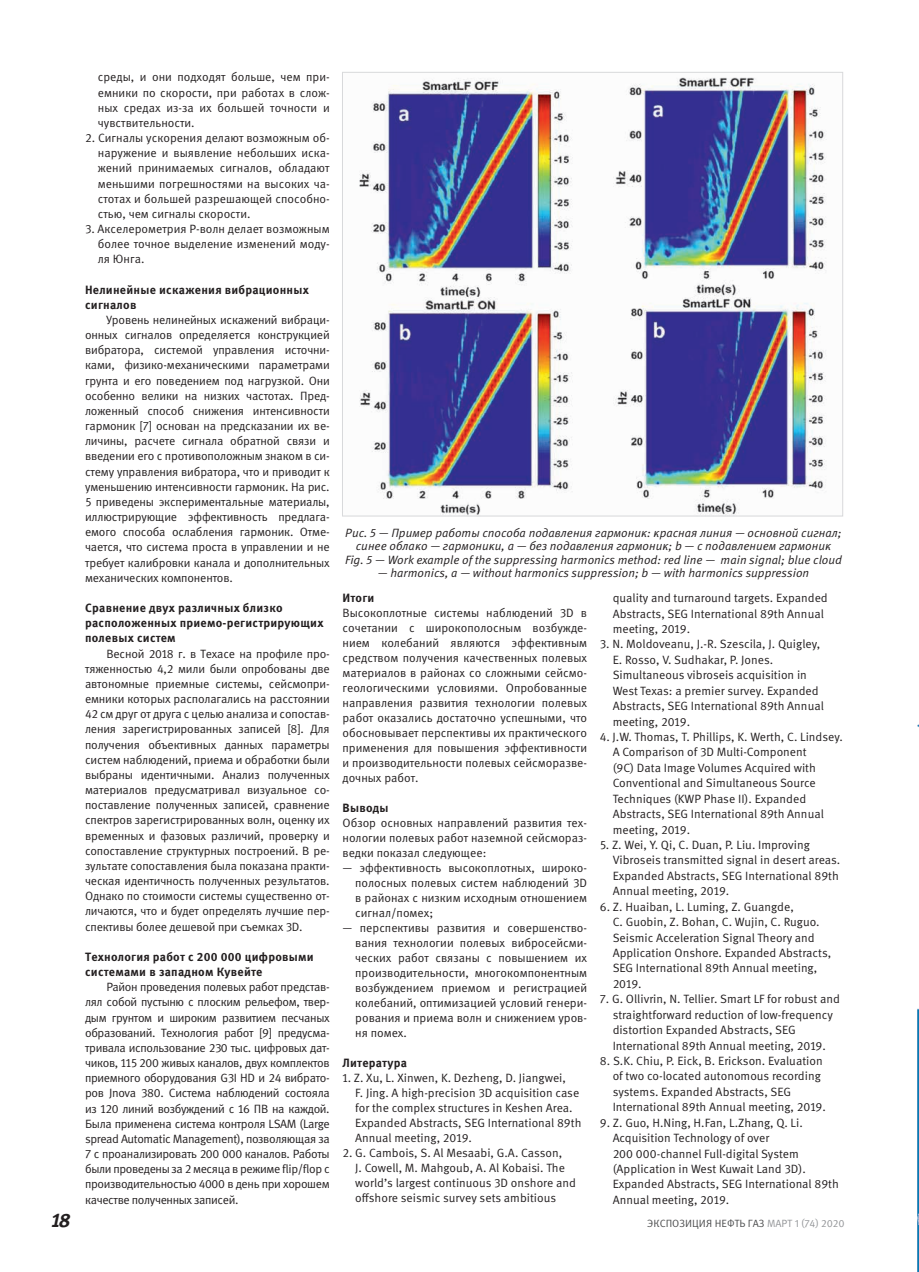
<style>
.page{position:relative;width:919px;height:1272px;background:#fff}
.page>*{position:absolute;margin:0;border:0;box-sizing:border-box;transform-origin:0 0}
.t1{font:italic 700 19.5px "Meta Pro";color:#231f20}
.Текст{font:12px/15.1px "Meta Pro";letter-spacing:-.015em;color:#231f20;text-align:justify}
.Текст_Литература{font:12px/15.5px "Meta Pro";color:#231f20}
.Текст_с_точками{font:12px/15.1px "Meta Pro";color:#231f20;text-align:justify}
.Выводы_Итоги{font:12px/15px "Meta Pro";color:#231f20;text-align:justify}
.Текст_Таб__Рис{font:italic 12px/13.5px "Meta Pro";color:#231f20;text-align:center}
.Текст_заголовок_в_те{font:700 12px/15.1px "Meta Pro";letter-spacing:.02em;color:#231f20}
.Итоги_Выводы_1{font:700 12px "Meta Pro";letter-spacing:.02em;color:#231f20}
.Литература_1{font:700 12px "Meta Pro";letter-spacing:.02em;color:#231f20}
.t2{font:10.5px "Meta Pro";color:#4b4c4d}
.s1{color:#939598}
</style>
<div class="page">
<img style="left:359px;top:77px;width:468px;height:437px">
<img style="left:917px;top:724px;width:1px;height:547px">
<p class="Текст_с_точками" style="left:98px;top:70px;width:233px">среды, и они подходят больше, чем при&shy;емники по скорости, при работах в слож&shy;ных средах из-за их большей точности и чувствительности.</p>
<p class="Текст_с_точками" style="left:98px;top:131px;width:233px;text-indent:-13px">2. Сигналы ускорения делают возможным об&shy;наружение и выявление небольших иска&shy;жений принимаемых сигналов, обладают меньшими погрешностями на высоких ча&shy;стотах и большей разрешающей способно&shy;стью, чем сигналы скорости.</p>
<p class="Текст_с_точками" style="left:98px;top:222px;width:233px;text-indent:-13px">3. Акселерометрия Р-волн делает возможным более точное выделение изменений моду&shy;ля Юнга.</p>
<p class="Текст_заголовок_в_те" style="left:85px;top:282px;width:225px">Нелинейные искажения вибрационных сигналов</p>
<p class="Текст" style="left:85px;top:312px;width:246px;text-indent:21px">Уровень нелинейных искажений вибраци&shy;онных сигналов определяется конструкцией вибратора, системой управления источни&shy;ками, физико-механическими параметрами грунта и его поведением под нагрузкой. Они особенно велики на низких частотах. Пред&shy;ложенный способ снижения интенсивности гармоник [7] основан на предсказании их ве&shy;личины, расчете сигнала обратной связи и введении его с противоположным знаком в си&shy;стему управления вибратора, что и приводит к уменьшению интенсивности гармоник. На рис.<br>5 приведены экспериментальные материалы, иллюстрирующие эффективность предлага&shy;емого способа ослабления гармоник. Отме&shy;чается, что система проста в управлении и не требует калибровки канала и дополнительных механических компонентов.</p>
<p class="Текст_заголовок_в_те" style="left:85px;top:600px;width:240px">Сравнение двух различных близко расположенных приемо-регистрирующих полевых систем</p>
<p class="Текст" style="left:85px;top:646px;width:246px;text-indent:21px">Весной 2018 г. в Техасе на профиле про&shy;тяженностью 4,2 мили были опробованы две автономные приемные системы, сейсмопри&shy;емники которых располагались на расстоянии 42 см друг от друга с целью анализа и сопостав&shy;ления зарегистрированных записей [8]. Для получения объективных данных параметры систем наблюдений, приема и обработки были выбраны идентичными. Анализ полученных материалов предусматривал визуальное со&shy;поставление полученных записей, сравнение спектров зарегистрированных волн, оценку их временных и фазовых различий, проверку и сопоставление структурных построений. В ре&shy;зультате сопоставления была показана практи&shy;ческая идентичность полученных результатов.<br>Однако по стоимости системы существенно от&shy;личаются, что и будет определять лучшие пер&shy;спективы более дешевой при съемках 3D.</p>
<p class="Текст_заголовок_в_те" style="left:85px;top:949px;width:230px">Технология работ с 200 000 цифровыми системами в западном Кувейте</p>
<p class="Текст" style="left:85px;top:979px;width:246px;text-indent:21px">Район проведения полевых работ представ&shy;лял собой пустыню с плоским рельефом, твер&shy;дым грунтом и широким развитием песчаных образований. Технология работ [9] предусма&shy;тривала использование 230 тыс. цифровых дат&shy;чиков, 115 200 живых каналов, двух комплектов приемного оборудования G3I HD и 24 вибрато&shy;ров Jnova 380. Система наблюдений состояла из 120 линий возбуждений с 16 ПВ на каждой.<br>Была применена система контроля LSAM (Large spread Automatic Management), позволяющая за 7 с проанализировать 200 000 каналов. Работы были проведены за 2 месяца в режиме flip/flop c производительностью 4000 в день при хорошем качестве полученных записей.</p>
<p class="Текст_Таб__Рис" style="left:345px;top:526px;width:498px">Рис. 5 — Пример работы способа подавления гармоник: красная линия — основной сигнал; синее облако — гармоники, а — без подавления гармоник; b — с подавлением гармоник</p>
<p class="Текст_Таб__Рис" style="left:345px;top:553px;width:498px">Fig. 5 — Work example of the suppressing harmonics method: red line — main signal; blue cloud</p>
<p class="Текст_Таб__Рис" style="left:378px;top:566px;width:433px">— harmonics, a — without harmonics suppression; b — with harmonics suppression</p>
<p class="Текст_Литература" style="left:612px;top:590px;width:216px">quality and turnaround targets. Expanded<br>Abstracts, SEG International 89th Annual meeting, 2019.</p>
<p class="Текст_Литература" style="left:612px;top:637px;width:213px;text-indent:-13px">3. N. Moldoveanu, J.-R. Szescila, J. Quigley, E. Rosso, V. Sudhakar, P. Jones.<br>Simultaneous vibroseis acquisition in West Texas: a premier survey. Expanded Abstracts, SEG International 89th Annual meeting, 2019.</p>
<p class="Текст_Литература" style="left:612px;top:729px;width:232px;text-indent:-13px">4. J.W. Thomas, T. Phillips, K. Werth, C. Lindsey.<br>A Comparison of 3D Multi-Component<br>(9C) Data Image Volumes Acquired with Conventional and Simultaneous Source Techniques (KWP Phase II). Expanded Abstracts, SEG International 89th Annual meeting, 2019.</p>
<p class="Текст_Литература" style="left:612px;top:837px;width:229px;text-indent:-13px">5. Z. Wei, Y. Qi, C. Duan, P. Liu. Improving Vibroseis transmitted signal in desert areas.<br>Expanded Abstracts, SEG International 89th Annual meeting, 2019.</p>
<p class="Текст_Литература" style="left:612px;top:899px;width:220px;text-indent:-13px">6. Z. Huaiban, L. Luming, Z. Guangde,<br>C. Guobin, Z. Bohan, C. Wujin, C. Ruguo.<br>Seismic Acceleration Signal Theory and Application Onshore. Expanded Abstracts, SEG International 89th Annual meeting, 2019.</p>
<p class="Текст_Литература" style="left:612px;top:991px;width:229px;text-indent:-13px">7. G. Ollivrin, N. Tellier. Smart LF for robust and straightforward reduction of low-frequency distortion Expanded Abstracts, SEG International 89th Annual meeting, 2019.</p>
<p class="Текст_Литература" style="left:612px;top:1053px;width:215px;text-indent:-13px">8. S.K. Chiu, P. Eick, B. Erickson. Evaluation of two co-located autonomous recording systems. Expanded Abstracts, SEG International 89th Annual meeting, 2019.</p>
<p class="Текст_Литература" style="left:612px;top:1115px;width:228px;text-indent:-13px">9. Z. Guo, H.Ning, H.Fan, L.Zhang, Q. Li.<br>Acquisition Technology of over<br>200 000-channel Full-digital System (Application in West Kuwait Land 3D).<br>Expanded Abstracts, SEG International 89th Annual meeting, 2019.</p>
<p class="Итоги_Выводы_1" style="left:342px;top:590px;width:33px">Итоги</p>
<p class="Выводы_Итоги" style="left:342px;top:605px;width:246px">Высокоплотные системы наблюдений 3D в сочетании с широкополосным возбужде&shy;нием колебаний являются эффективным средством получения качественных полевых материалов в районах со сложными сейсмо&shy;геологическими условиями. Опробованные направления развития технологии полевых работ оказались достаточно успешными, что обосновывает перспективы их практического применения для повышения эффективности и производительности полевых сейсморазве&shy;дочных работ.</p>
<p class="Итоги_Выводы_1" style="left:342px;top:800px;width:48px">Выводы</p>
<p class="Выводы_Итоги" style="left:342px;top:815px;width:246px">Обзор основных направлений развития тех&shy;нологии полевых работ наземной сейсмораз&shy;ведки показал следующее:</p>
<p class="Текст_с_точками" style="left:355px;top:860px;width:233px;text-indent:-13px">— эффективность высокоплотных, широко&shy;полосных полевых систем наблюдений 3D в районах с низким исходным отношением сигнал/помех;</p>
<p class="Текст_с_точками" style="left:355px;top:920px;width:233px;text-indent:-13px">— перспективы развития и совершенство&shy;вания технологии полевых вибросейсми&shy;ческих работ связаны с повышением их производительности, многокомпонентным возбуждением приемом и регистрацией колебаний, оптимизацией условий генери&shy;рования и приема волн и снижением уров&shy;ня помех.</p>
<p class="Литература_1" style="left:342px;top:1055px;width:66px">Литература</p>
<p class="Текст_Литература" style="left:355px;top:1071px;width:228px;line-height:15px;text-indent:-13px">1. Z. Xu, L. Xinwen, K. Dezheng, D. Jiangwei,<br>F. Jing. A high-precision 3D acquisition case for the complex structures in Keshen Area.<br>Expanded Abstracts, SEG International 89th Annual meeting, 2019.</p>
<p class="Текст_Литература" style="left:355px;top:1146px;width:222px;line-height:15px;text-indent:-13px">2. G. Cambois, S. Al Mesaabi, G.A. Casson,<br>J. Cowell, M. Mahgoub, A. Al Kobaisi. The world’s largest continuous 3D onshore and offshore seismic survey sets ambitious</p>
<h1 class="t1" style="left:51px;top:1208px;width:21px">18</h1>
<p class="t2" style="left:647px;top:1216px;width:199px">ЭКСПОЗИЦИЯ НЕФТЬ ГАЗ <span class="s1">МАРТ 1 (74) 2020</span></p>
</div>
